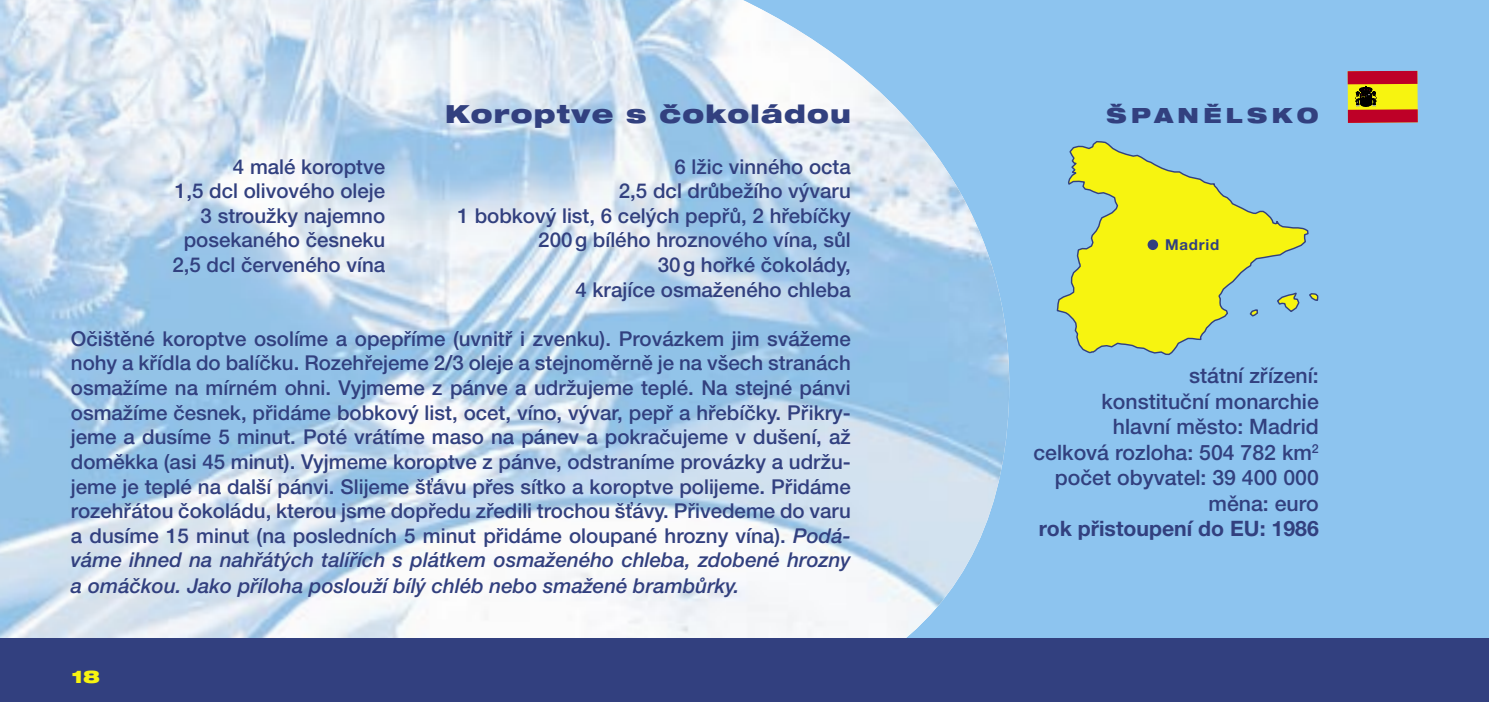
<style>
.page{position:relative;width:1489px;height:702px;background:#fff}
.page>*{position:absolute;margin:0;border:0;box-sizing:border-box;transform-origin:0 0}
.t1{font:900 expanded 25px "Helvetica Neue CE";letter-spacing:.05em;color:#32407f}
.t2{font:500 21.25px "Helvetica Neue CE";color:#32407f}
.t3{font:700 21.25px "Helvetica Neue CE";color:#32407f}
.t4{font:900 expanded 21px "Helvetica Neue CE";letter-spacing:.215em;color:#32407f}
.t5{font:500 20.5px/24.8px "Helvetica Neue CE";color:#32407f;text-align:justify}
.t6{font:900 expanded 17.5px "Helvetica Neue CE";color:#f7f410}
.t7{font:700 15px "Helvetica Neue CE";letter-spacing:.05em;color:#32407f}
.s1{font-style:italic}
</style>
<div class="page">
<div style="left:0;top:0;width:1488px;height:654px;background:#8dc4ef"></div>
<img style="left:0;top:0;width:1010px;height:638px">
<div style="left:0;top:638px;width:1488px;height:64px;background:#32407f"></div>
<hr style="left:1488px;top:0;width:1px;height:654px;background:#8dc4ef">
<hr style="left:1488px;top:638px;width:1px;height:64px;background:#32407f">
<svg style="left:1056px;top:141px;width:253px;height:214px"></svg>
<svg style="left:1248px;top:307px;width:10px;height:10px"></svg>
<svg style="left:1307px;top:292px;width:11px;height:10px"></svg>
<svg style="left:1275px;top:292px;width:25px;height:21px"></svg>
<div style="left:1147px;top:239px;width:10px;height:11px;background:#32407f;border-radius:50%"></div>
<svg style="left:1347px;top:71px;width:70px;height:52px;background:#c3641d"></svg>
<p class="t1" style="left:445px;top:98px;width:407px">Koroptve s čokoládou</p>
<p class="t5" style="left:674px;top:156px;width:178px">6 lžic vinného octa</p>
<p class="t5" style="left:619px;top:180px;width:233px">2,5 dcl drůbežího vývaru</p>
<p class="t5" style="left:457px;top:205px;width:395px">1 bobkový list, 6 celých pepřů, 2 hřebíčky</p>
<p class="t5" style="left:538px;top:230px;width:314px">200 g bílého hroznového vína, sůl</p>
<p class="t5" style="left:657px;top:254px;width:195px">30 g hořké čokolády,</p>
<p class="t5" style="left:575px;top:279px;width:277px">4 krajíce osmaženého chleba</p>
<p class="t5" style="left:71px;top:328px;width:781px">Očištěné koroptve osolíme a opepříme (uvnitř i zvenku). Provázkem jim svážeme nohy a křídla do balíčku. Rozehřejeme 2/3 oleje a stejnoměrně je na všech stranách osmažíme na mírném ohni. Vyjmeme z pánve a udržujeme teplé. Na stejné pánvi osmažíme česnek, přidáme bobkový list, ocet, víno, vývar, pepř a hřebíčky. Přikry&shy;jeme a dusíme 5 minut. Poté vrátíme maso na pánev a pokračujeme v dušení, až doměkka (asi 45 minut). Vyjmeme koroptve z pánve, odstraníme provázky a udržu&shy;jeme je teplé na další pánvi. Slijeme šťávu přes sítko a koroptve polijeme. Přidáme rozehřátou čokoládu, kterou jsme dopředu zředili trochou šťávy. Přivedeme do varu a dusíme 15 minut (na posledních 5 minut přidáme oloupané hrozny vína). <span class="s1">Podá&shy;váme ihned na nahřátých talířích s plátkem osmaženého chleba, zdobené hrozny a omáčkou. Jako příloha poslouží bílý chléb nebo smažené brambůrky.</span></p>
<p class="t5" style="left:233px;top:156px;width:154px">4 malé koroptve</p>
<p class="t5" style="left:175px;top:180px;width:212px">1,5 dcl olivového oleje</p>
<p class="t5" style="left:201px;top:205px;width:186px">3 stroužky najemno</p>
<p class="t5" style="left:184px;top:230px;width:203px">posekaného česneku</p>
<p class="t5" style="left:172px;top:254px;width:214px">2,5 dcl červeného vína</p>
<p class="t6" style="left:71px;top:665px;width:30px">18</p>
<p class="t4" style="left:1106px;top:102px;width:214px">ŠPANĚLSKO</p>
<p class="t7" style="left:1165px;top:236px;width:55px">Madrid</p>
<p class="t2" style="left:1188px;top:363px;width:131px">státní zřízení:</p>
<p class="t2" style="left:1101px;top:388px;width:219px">konstituční monarchie</p>
<p class="t2" style="left:1112px;top:414px;width:207px">hlavní město: Madrid</p>
<p class="t2" style="left:1033px;top:439px;width:287px">celková rozloha: 504 782 km<sup>2</sup></p>
<p class="t2" style="left:1054px;top:465px;width:265px">počet obyvatel: 39 400 000</p>
<p class="t2" style="left:1208px;top:490px;width:112px">měna: euro</p>
<p class="t3" style="left:1038px;top:515px;width:281px">rok přistoupení do EU: 1986</p>
</div>
